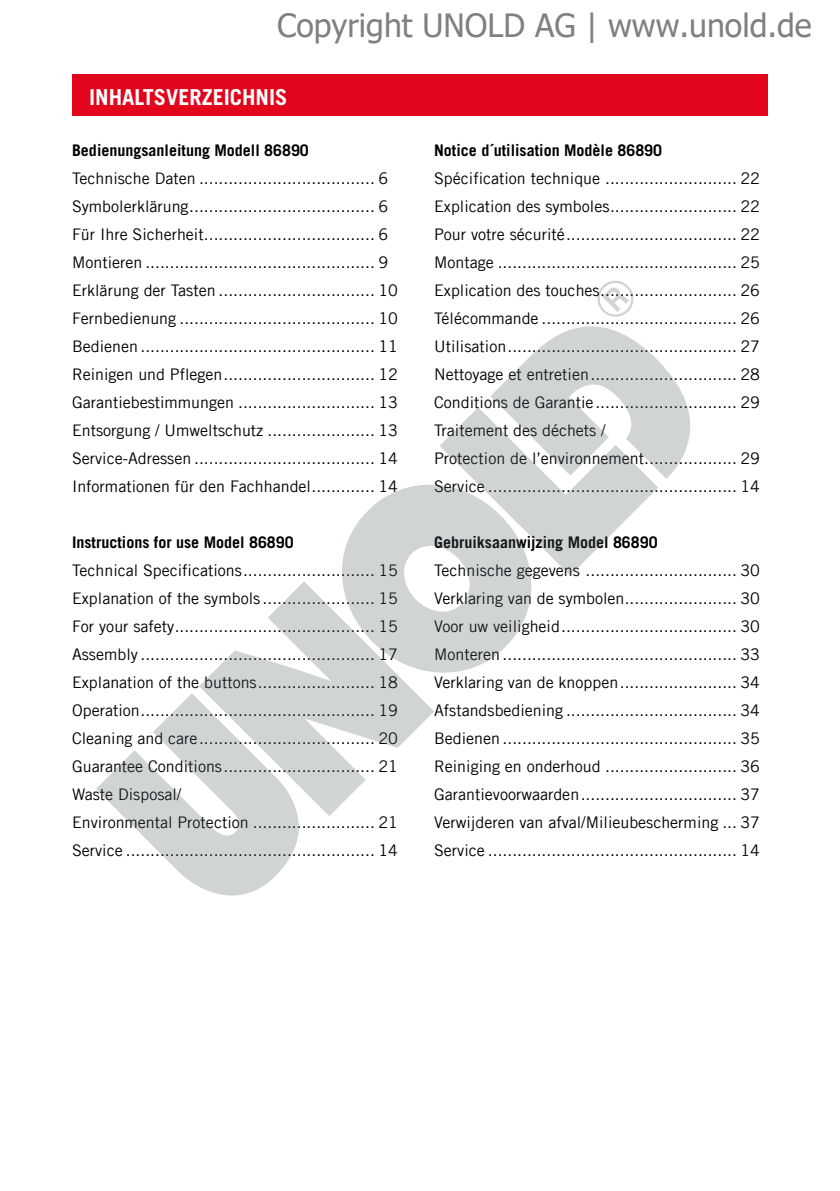
<style>
.page{position:relative;width:840px;height:1191px;background:#fff}
.page>*{position:absolute;margin:0;border:0;box-sizing:border-box;transform-origin:0 0}
.t1{font:32px "Tahoma";color:#808080}
.t2{font:700 22px "Trade Gothic LT Com";color:#fff}
.t3{font:16px/28px "Trade Gothic LT Com";color:#000}
.t4{font:700 16px "Trade Gothic LT Com";color:#000}
</style>
<div class="page">
<div style="left:72px;top:74px;width:695px;height:41px;background:#e3051b"></div>
<svg style="left:530px;top:326px;width:161px;height:153px;fill:#d0d4d5"></svg>
<svg style="left:440px;top:357px;width:218px;height:219px;fill:#d0d4d5"></svg>
<svg style="left:342px;top:447px;width:226px;height:226px;fill:#d0d4d5"></svg>
<svg style="left:199px;top:581px;width:235px;height:235px;fill:#d0d4d5"></svg>
<svg style="left:96px;top:690px;width:231px;height:206px;fill:#d0d4d5"></svg>
<svg style="left:597px;top:280px;width:37px;height:37px"></svg>
<h1 class="t1" style="left:277px;top:4px;width:535px">Copyright UNOLD AG | www.unold.de</h1>
<h2 class="t2" style="left:89px;top:84px;width:200px">INHALTSVERZEICHNIS</h2>
<p class="t4" style="left:72px;top:140px;width:238px">Bedienungsanleitung Modell 86890</p>
<p class="t3" style="left:72px;top:164px;width:327px">Technische Daten .................................... 6<br>Symbolerklärung...................................... 6<br>Für Ihre Sicherheit................................... 6<br>Montieren ............................................... 9<br>Erklärung der Tasten ................................ 10<br>Fernbedienung ........................................ 10<br>Bedienen ................................................ 11<br>Reinigen und Pflegen............................... 12<br>Garantiebestimmungen ............................ 13<br>Entsorgung / Umweltschutz ...................... 13<br>Service-Adressen ..................................... 14<br>Informationen für den Fachhandel............. 14</p>
<p class="t4" style="left:72px;top:532px;width:223px">Instructions for use Model 86890</p>
<p class="t3" style="left:72px;top:556px;width:327px">Technical Specifications........................... 15<br>Explanation of the symbols ....................... 15<br>For your safety......................................... 15<br>Assembly ................................................ 17<br>Explanation of the buttons........................ 18<br>Operation................................................ 19<br>Cleaning and care.................................... 20<br>Guarantee Conditions............................... 21<br>Waste Disposal/<br>Environmental Protection ......................... 21<br>Service ................................................... 14</p>
<p class="t4" style="left:434px;top:140px;width:229px">Notice d´utilisation Modèle 86890</p>
<p class="t3" style="left:434px;top:164px;width:327px">Spécification technique ........................... 22<br>Explication des symboles.......................... 22<br>Pour votre sécurité................................... 22<br>Montage ................................................. 25<br>Explication des touches............................ 26<br>Télécommande ........................................ 26<br>Utilisation............................................... 27<br>Nettoyage et entretien.............................. 28<br>Conditions de Garantie............................. 29<br>Traitement des déchets /<br>Protection de l’environnement................... 29<br>Service ................................................... 14</p>
<p class="t4" style="left:434px;top:532px;width:225px">Gebruiksaanwijzing Model 86890</p>
<p class="t3" style="left:434px;top:556px;width:327px;text-align:justify">Technische gegevens ............................... 30<br>Verklaring van de symbolen....................... 30<br>Voor uw veiligheid.................................... 30<br>Monteren ................................................ 33<br>Verklaring van de knoppen........................ 34<br>Afstandsbediening ................................... 34<br>Bedienen ................................................ 35<br>Reiniging en onderhoud ........................... 36<br>Garantievoorwaarden................................ 37<br>Verwijderen van afval/Milieubescherming ... 37<br>Service ................................................... 14</p>
</div>
